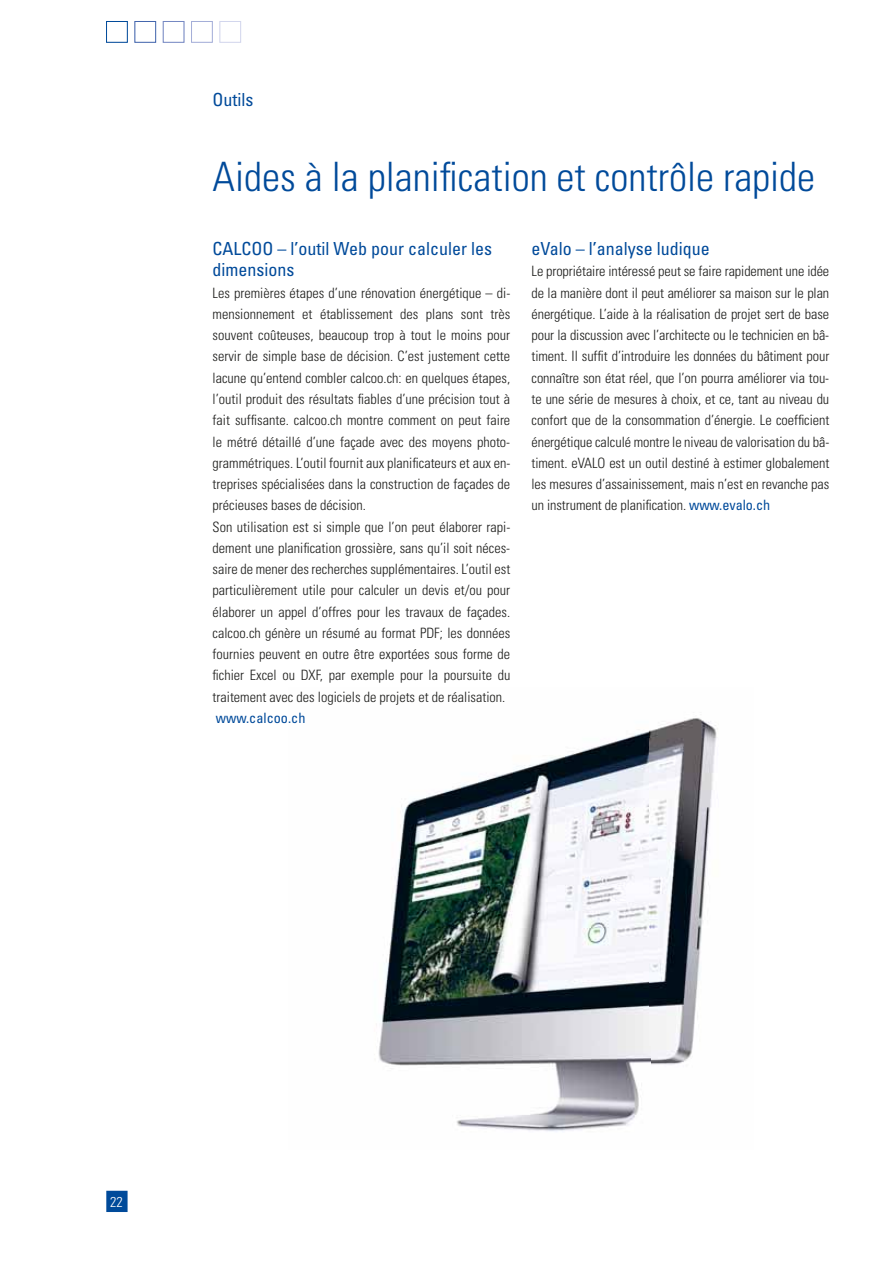
<style>
.page{position:relative;width:893px;height:1263px;background:#fff}
.page>*{position:absolute;margin:0;border:0;box-sizing:border-box;transform-origin:0 0}
.t1{font:300 condensed 40.5px "Univers";color:#004a9a}
.t2{font:condensed 18px/21.3px "Univers";color:#004a9a}
.t3{font:300 condensed 14.25px/21.3px "Univers";color:#1d1d1b}
.t4{font:condensed 14.25px "Univers";color:#004a9a}
.t5{font:300 condensed 14.25px "Univers";color:#fff}
.s1{font-weight:400;color:#004a9a}
</style>
<div class="page">
<div style="left:107px;top:1191px;width:20px;height:20px;background:#004a9a"></div>
<div style="left:106px;top:1191px;width:22px;height:21px;border:2px solid #004a9a"></div>
<div style="left:220px;top:21px;width:21px;height:22px;border:1px solid #d2d6ed"></div>
<div style="left:191px;top:21px;width:22px;height:22px;border:1px solid #a4aed8"></div>
<div style="left:163px;top:21px;width:21px;height:22px;border:1px solid #7588c2"></div>
<div style="left:135px;top:21px;width:21px;height:22px;border:1px solid #4366ad"></div>
<div style="left:106px;top:21px;width:22px;height:22px;border:1px solid #004a9a"></div>
<img style="left:378px;top:718px;width:340px;height:414px">
<p class="t2" style="left:213px;top:91px;width:42px">Outils</p>
<h1 class="t1" style="left:213px;top:162px;width:604px">Aides à la planification et contrôle rapide</h1>
<p class="t2" style="left:213px;top:240px;width:281px">CALCOO – l’outil Web pour calculer les dimensions</p>
<p class="t3" style="left:213px;top:283px;width:299px">Les premières étapes d’une rénovation énergétique – di&shy;mensionnement et établissement des plans sont très souvent coûteuses, beaucoup trop à tout le moins pour servir de simple base de décision. C’est justement cette lacune qu’entend combler calcoo.ch: en quelques étapes, l’outil produit des résultats fiables d’une précision tout à fait suffisante. calcoo.ch montre comment on peut faire le métré détaillé d’une façade avec des moyens photo&shy;grammétriques. L’outil fournit aux planificateurs et aux en&shy;treprises spécialisées dans la construction de façades de précieuses bases de décision.<br>Son utilisation est si simple que l’on peut élaborer rapi&shy;dement une planification grossière, sans qu’il soit néces&shy;saire de mener des recherches supplémentaires. L’outil est particulièrement utile pour calculer un devis et/ou pour élaborer un appel d’offres pour les travaux de façades. calcoo.ch génère un résumé au format PDF; les données fournies peuvent en outre être exportées sous forme de fichier Excel ou DXF, par exemple pour la poursuite du traitement avec des logiciels de projets et de réalisation.</p>
<p class="t4" style="left:216px;top:713px;width:91px">www.calcoo.ch</p>
<p class="t2" style="left:532px;top:240px;width:180px">eValo – l’analyse ludique</p>
<p class="t3" style="left:531px;top:262px;width:299px;text-align:justify">Le propriétaire intéressé peut se faire rapidement une idée de la manière dont il peut améliorer sa maison sur le plan énergétique. L’aide à la réalisation de projet sert de base pour la discussion avec l’architecte ou le technicien en bâ&shy;timent. Il suffit d’introduire les données du bâtiment pour connaître son état réel, que l’on pourra améliorer via tou&shy;te une série de mesures à choix, et ce, tant au niveau du confort que de la consommation d’énergie. Le coefficient énergétique calculé montre le niveau de valorisation du bâ&shy;timent. eVALO est un outil destiné à estimer globalement les mesures d’assainissement, mais n’est en revanche pas un instrument de planification. <span class="s1">www.evalo.ch</span></p>
<p class="t5" style="left:110px;top:1197px;width:14px">22</p>
</div>
